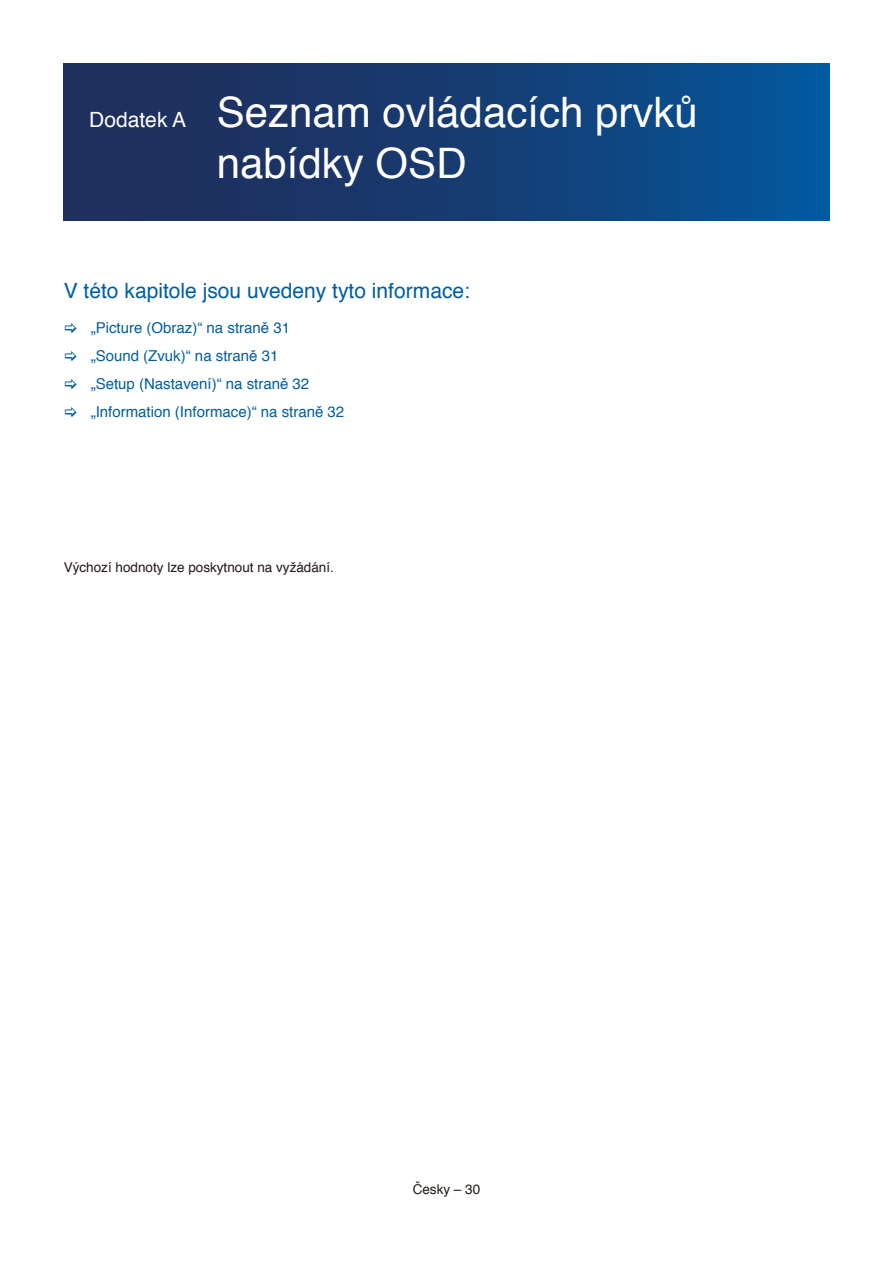
<style>
.page{position:relative;width:893px;height:1263px;background:#fff}
.page>*{position:absolute;margin:0;border:0;box-sizing:border-box;transform-origin:0 0}
.t1{font:42px/50.4px "Helvetica";color:#fff}
.t2{font:21px "Helvetica";color:#005ea1}
.t3{font:15px/27.8px "Helvetica";color:#005ea1}
.t4{font:13.5px "Helvetica";color:#231916}
.s1{font-size:21px}
</style>
<div class="page">
<div style="left:64px;top:64px;width:765px;height:156px;background:linear-gradient(to right,#242954,#055497)"></div>
<h1 class="t1" style="left:217px;top:89px;width:482px;text-indent:-128px"><span class="s1">Dodatek A</span> Seznam ovládacích prvků nabídky OSD</h1>
<h2 class="t2" style="left:64px;top:275px;width:408px">V této kapitole jsou uvedeny tyto informace:</h2>
<p class="t3" style="left:91px;top:315px;width:255px">„Picture (Obraz)“ na straně 31<br>„Sound (Zvuk)“ na straně 31<br>„Setup (Nastavení)“ na straně 32 „Information (Informace)“ na straně 32</p>
<p class="t4" style="left:64px;top:557px;width:272px">Výchozí hodnoty lze poskytnout na vyžádání.</p>
<p class="t4" style="left:413px;top:1179px;width:69px">Česky – 30</p>
</div>
